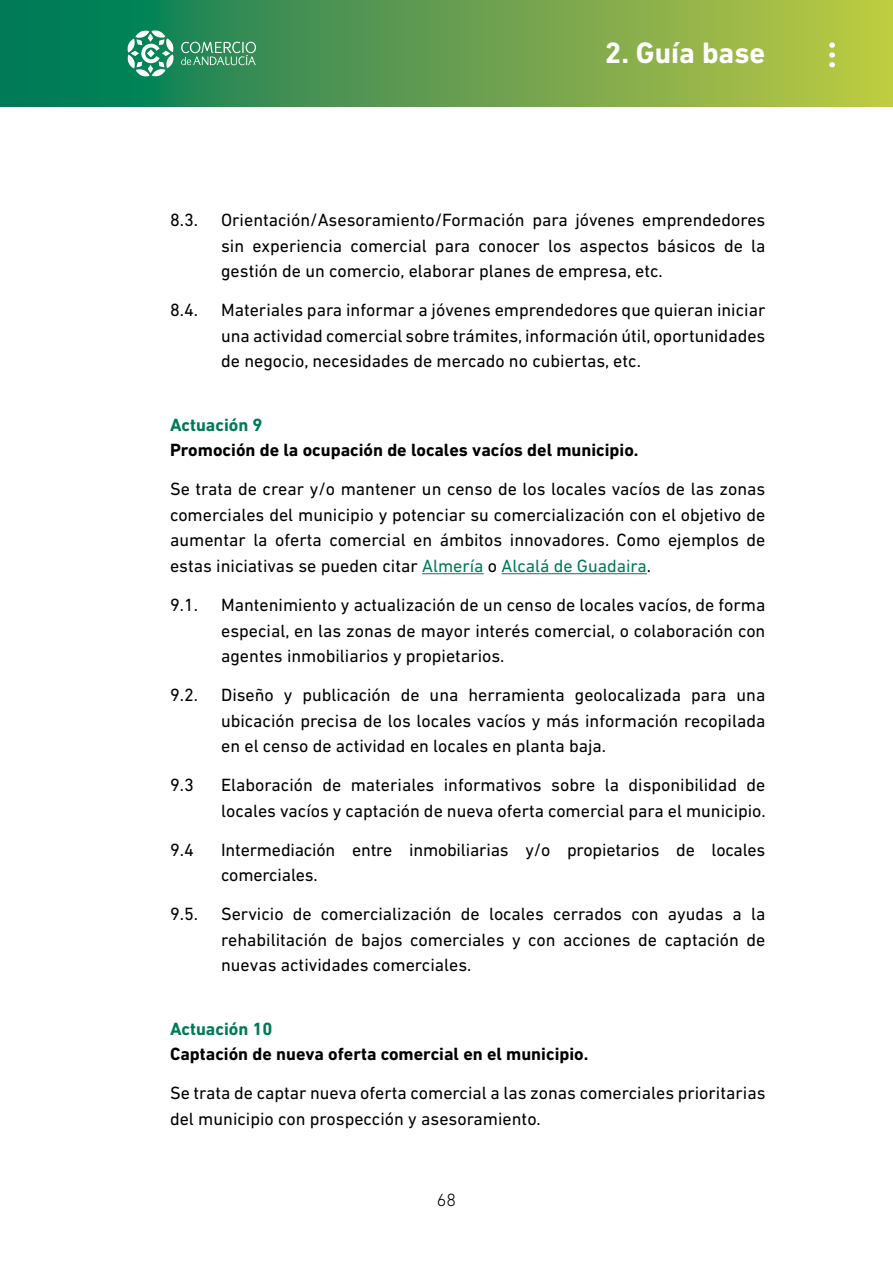
<style>
.page{position:relative;width:893px;height:1263px;background:#fff}
.page>*{position:absolute;margin:0;border:0;box-sizing:border-box;transform-origin:0 0}
.t1{font:700 30px "DIN Next LT Pro";color:#fff}
.t2{font:18px/25.5px "DIN Next LT Pro";color:#000;text-align:justify}
.t3{font:700 18px "DIN Next LT Pro";color:#000}
.t4{font:700 18px "DIN Next LT Pro";color:#007957}
.t5{font:300 18px "DIN Next LT Pro";color:#000}
.s1{color:#007957}
</style>
<div class="page">
<svg style="left:0;top:0;width:893px;height:106px"></svg>
<svg style="left:127px;top:30px;width:47px;height:47px"></svg>
<svg style="left:181px;top:42px;width:75px;height:23px"></svg>
<hr style="left:422px;top:573px;width:62px;height:1px;background:#007957">
<hr style="left:502px;top:573px;width:145px;height:1px;background:#007957">
<svg style="left:829px;top:43px;width:6px;height:24px"></svg>
<h1 class="t1" style="left:605px;top:35px;width:162px">2. Guía base</h1>
<p class="t2" style="left:170px;top:207px;width:30px">8.3.</p>
<p class="t2" style="left:221px;top:207px;width:546px">Orientación/Asesoramiento/Formación para jóvenes emprendedores sin experiencia comercial para conocer los aspectos básicos de la gestión de un comercio, elaborar planes de empresa, etc.</p>
<p class="t2" style="left:170px;top:297px;width:30px">8.4.</p>
<p class="t2" style="left:221px;top:297px;width:546px">Materiales para informar a jóvenes emprendedores que quieran iniciar una actividad comercial sobre trámites, información útil, oportunidades de negocio, necesidades de mercado no cubiertas, etc.</p>
<p class="t4" style="left:170px;top:414px;width:94px">Actuación 9</p>
<p class="t3" style="left:170px;top:440px;width:470px">Promoción de la ocupación de locales vacíos del municipio.</p>
<p class="t2" style="left:170px;top:476px;width:597px">Se trata de crear y/o mantener un censo de los locales vacíos de las zonas comerciales del municipio y potenciar su comercialización con el objetivo de aumentar la oferta comercial en ámbitos innovadores. Como ejemplos de estas iniciativas se pueden citar <span class="s1">Almería</span> o <span class="s1">Alcalá de Guadaira</span>.</p>
<p class="t2" style="left:170px;top:592px;width:30px">9.1.</p>
<p class="t2" style="left:221px;top:592px;width:546px">Mantenimiento y actualización de un censo de locales vacíos, de forma especial, en las zonas de mayor interés comercial, o colaboración con agentes inmobiliarios y propietarios.</p>
<p class="t2" style="left:170px;top:682px;width:30px">9.2.</p>
<p class="t2" style="left:221px;top:682px;width:546px">Diseño y publicación de una herramienta geolocalizada para una ubicación precisa de los locales vacíos y más información recopilada en el censo de actividad en locales en planta baja.</p>
<p class="t2" style="left:170px;top:772px;width:25px">9.3</p>
<p class="t2" style="left:221px;top:772px;width:546px">Elaboración de materiales informativos sobre la disponibilidad de locales vacíos y captación de nueva oferta comercial para el municipio.</p>
<p class="t2" style="left:170px;top:836px;width:25px">9.4</p>
<p class="t2" style="left:221px;top:836px;width:546px">Intermediación entre inmobiliarias y/o propietarios de locales comerciales.</p>
<p class="t2" style="left:170px;top:901px;width:30px">9.5.</p>
<p class="t2" style="left:221px;top:901px;width:546px">Servicio de comercialización de locales cerrados con ayudas a la rehabilitación de bajos comerciales y con acciones de captación de nuevas actividades comerciales.</p>
<p class="t4" style="left:170px;top:1018px;width:104px">Actuación 10</p>
<p class="t3" style="left:170px;top:1044px;width:420px">Captación de nueva oferta comercial en el municipio.</p>
<p class="t2" style="left:170px;top:1080px;width:597px">Se trata de captar nueva oferta comercial a las zonas comerciales prioritarias del municipio con prospección y asesoramiento.</p>
<p class="t5" style="left:437px;top:1189px;width:21px">68</p>
</div>
